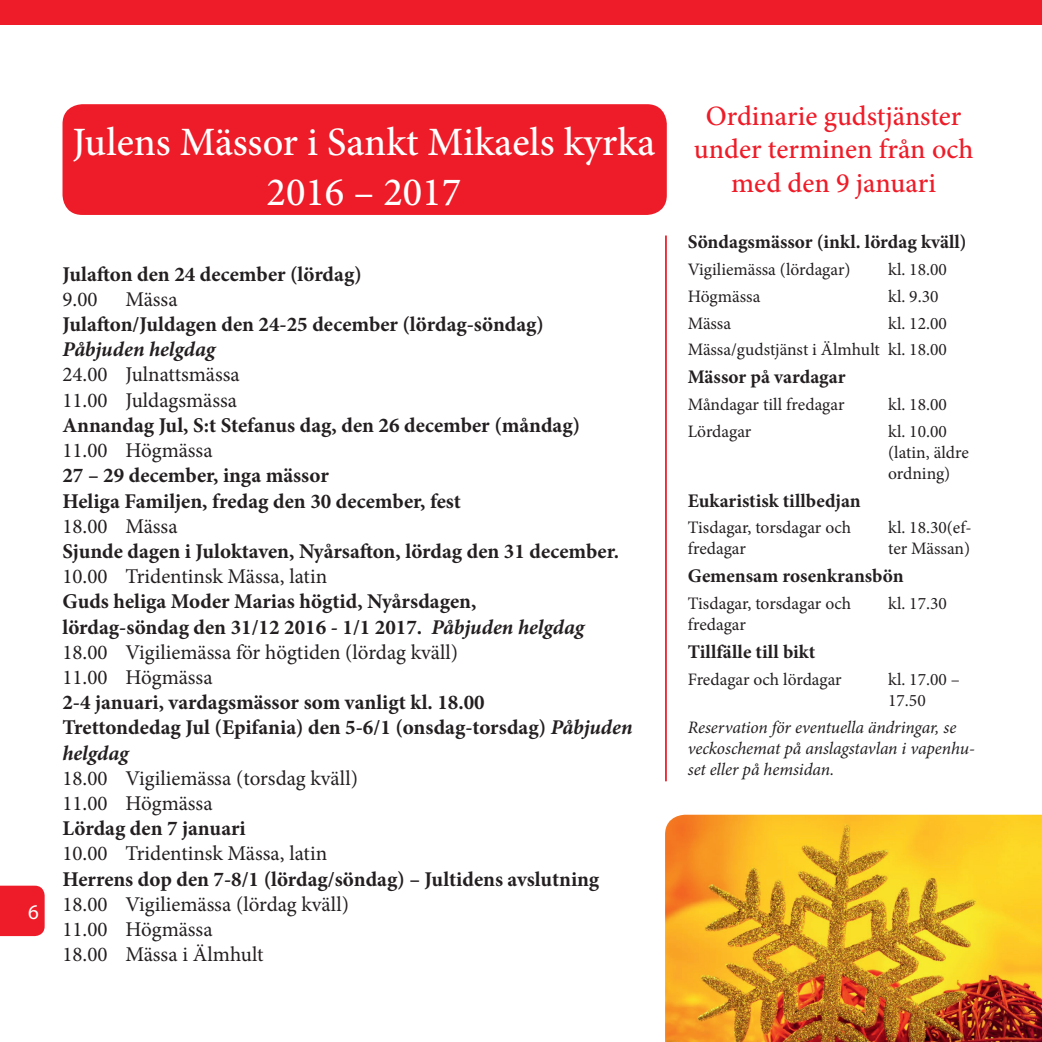
<style>
.page{position:relative;width:1042px;height:1042px;background:#fff}
.page>*{position:absolute;margin:0;border:0;box-sizing:border-box;transform-origin:0 0}
.t1{font:500 40.25px/50.4px "Minion Pro";color:#fff;text-align:center}
.t2{font:500 28px/33.6px "Minion Pro";color:#ee1c28;text-align:center}
.t3{font:700 21px/25.2px "Minion Pro";color:#231f20}
.t4{font:21px/25.2px "Minion Pro";color:#231f20}
.t5{font:italic 700 21px "Minion Pro";letter-spacing:-.005em;color:#231f20}
.t6{font:21px "Myriad Pro";color:#fff}
.t7{font:700 19.25px "Minion Pro";color:#231f20}
.t8{font:17.5px/21px "Minion Pro";color:#231f20}
.t9{font:italic 17.5px/21px "Minion Pro";letter-spacing:-.005em;color:#231f20}
.s1{font-style:italic}
.s2{font-weight:400}
</style>
<div class="page">
<div style="left:0;top:0;width:1042px;height:25px;background:#ee1c28"></div>
<div style="left:63px;top:104px;width:604px;height:111px;background:#ee1c28;border-radius:20px"></div>
<hr style="left:665px;top:235px;width:2px;height:546px;background:#ee1c28">
<img style="left:665px;top:815px;width:377px;height:227px">
<div style="left:0;top:885px;width:45px;height:51px;background:#ee1c28"></div>
<p class="t6" style="left:28px;top:899px;width:12px">6</p>
<h1 class="t1" style="left:72px;top:117px;width:584px">Julens Mässor i Sankt Mikaels kyrka<br>2016 – 2017</h1>
<p class="t3" style="left:62px;top:261px;width:301px">Julafton den 24 december (lördag)</p>
<p class="t4" style="left:62px;top:287px;width:37px">9.00</p>
<p class="t4" style="left:125px;top:287px;width:54px">Mässa</p>
<p class="t3" style="left:62px;top:311px;width:483px">Julafton/Juldagen den 24-25 december (lördag-söndag)</p>
<p class="t5" style="left:62px;top:335px;width:154px">Påbjuden helgdag</p>
<p class="t4" style="left:62px;top:362px;width:179px">24.00 Julnattsmässa<br>11.00 Juldagsmässa</p>
<p class="t3" style="left:62px;top:412px;width:519px">Annandag Jul, S:t Stefanus dag, den 26 december (måndag)</p>
<p class="t4" style="left:62px;top:438px;width:152px">11.00 Högmässa</p>
<p class="t3" style="left:62px;top:463px;width:400px">27 – 29 december, inga mässor<br>Heliga Familjen, fredag den 30 december, fest</p>
<p class="t4" style="left:62px;top:513px;width:117px">18.00 Mässa</p>
<p class="t3" style="left:62px;top:538px;width:558px">Sjunde dagen i Juloktaven, Nyårsafton, lördag den 31 december.</p>
<p class="t4" style="left:62px;top:564px;width:266px">10.00 Tridentinsk Mässa, latin</p>
<p class="t3" style="left:62px;top:589px;width:523px">Guds heliga Moder Marias högtid, Nyårsdagen, lördag-söndag den 31/12 2016 - 1/1 2017. <span class="s1">Påbjuden helgdag </span><span class="s2">18.00 Vigiliemässa för högtiden (lördag kväll)<br>11.00 Högmässa</span></p>
<p class="t3" style="left:62px;top:689px;width:572px">2-4 januari, vardagsmässor som vanligt kl. 18.00<br>Trettondedag Jul (Epifania) den 5-6/1 (onsdag-torsdag) <span class="s1">Påbjuden helgdag</span></p>
<p class="t4" style="left:62px;top:765px;width:297px">18.00 Vigiliemässa (torsdag kväll)<br>11.00 Högmässa</p>
<p class="t3" style="left:62px;top:815px;width:185px">Lördag den 7 januari</p>
<p class="t4" style="left:62px;top:841px;width:266px">10.00 Tridentinsk Mässa, latin</p>
<p class="t3" style="left:62px;top:866px;width:538px">Herrens dop den 7-8/1 (lördag/söndag) – Jultidens avslutning</p>
<p class="t4" style="left:62px;top:891px;width:288px">18.00 Vigiliemässa (lördag kväll)<br>11.00 Högmässa<br>18.00 Mässa i Älmhult</p>
<h2 class="t2" style="left:694px;top:99px;width:281px">Ordinarie gudstjänster under terminen från och med den 9 januari</h2>
<p class="t7" style="left:688px;top:229px;width:280px">Söndagsmässor (inkl. lördag kväll)</p>
<p class="t8" style="left:688px;top:259px;width:164px">Vigiliemässa (lördagar)</p>
<p class="t8" style="left:888px;top:259px;width:60px">kl. 18.00</p>
<p class="t8" style="left:688px;top:286px;width:74px">Högmässa</p>
<p class="t8" style="left:888px;top:286px;width:52px">kl. 9.30</p>
<p class="t8" style="left:688px;top:312px;width:45px">Mässa</p>
<p class="t8" style="left:688px;top:310px;width:261px;line-height:26.8px;text-align:right">kl. 12.00<br>Mässa/gudstjänst i Älmhult kl. 18.00</p>
<p class="t7" style="left:688px;top:363px;width:159px">Mässor på vardagar</p>
<p class="t8" style="left:688px;top:394px;width:158px">Måndagar till fredagar</p>
<p class="t8" style="left:888px;top:394px;width:60px">kl. 18.00</p>
<p class="t8" style="left:688px;top:421px;width:65px">Lördagar</p>
<p class="t8" style="left:888px;top:421px;width:82px">kl. 10.00 (latin, äldre ordning)</p>
<p class="t7" style="left:688px;top:487px;width:175px">Eukaristisk tillbedjan</p>
<p class="t8" style="left:688px;top:517px;width:165px">Tisdagar, torsdagar och fredagar</p>
<p class="t8" style="left:888px;top:517px;width:85px">kl. 18.30(ef&shy;ter Mässan)</p>
<p class="t7" style="left:688px;top:563px;width:217px">Gemensam rosenkransbön</p>
<p class="t8" style="left:688px;top:593px;width:165px">Tisdagar, torsdagar och fredagar</p>
<p class="t8" style="left:888px;top:593px;width:60px">kl. 17.30</p>
<p class="t7" style="left:688px;top:638px;width:129px">Tillfälle till bikt</p>
<p class="t8" style="left:688px;top:669px;width:156px">Fredagar och lördagar</p>
<p class="t8" style="left:888px;top:669px;width:73px">kl. 17.00 –<br>17.50</p>
<p class="t9" style="left:688px;top:716px;width:289px">Reservation för eventuella ändringar, se veckoschemat på anslagstavlan i vapenhu&shy;set eller på hemsidan.</p>
</div>
